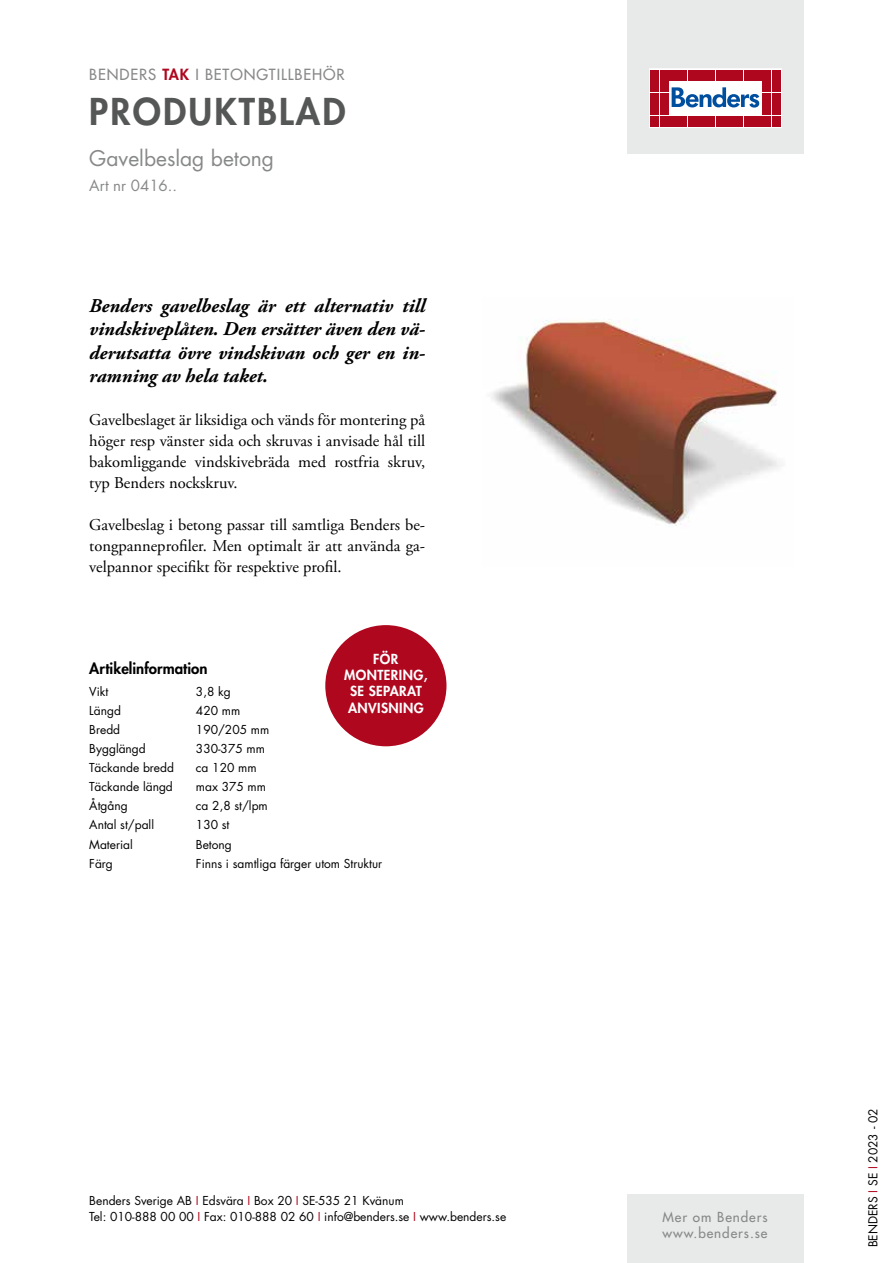
<style>
.page{position:relative;width:893px;height:1263px;background:#fff}
.page>*{position:absolute;margin:0;border:0;box-sizing:border-box;transform-origin:0 0}
.t1{font:800 36px "Futura Std";letter-spacing:.06em;color:#555756}
.t2{font:21px "Futura Std";color:#878988}
.t3{font:italic 700 19.5px/23.4px "Adobe Garamond Pro";color:#000;text-align:justify}
.t4{font:16.5px/21px "Adobe Garamond Pro";color:#000;text-align:justify}
.t5{font:500 15px "Futura Std";letter-spacing:.06em;color:#878988}
.t6{font:800 15px "Futura Std";color:#000}
.t7{font:15px "Futura Std";color:#878988}
.t8{font:800 13.5px/16.2px "Futura Std";letter-spacing:.03em;color:#fff;text-align:center}
.t9{font:500 13.5px/16.2px "Futura Std";letter-spacing:.07em;color:#878988}
.t10{font:12px/16.5px "Futura Std";color:#000}
.s1{font-weight:800;color:#ae071e}
.s2{color:#ae071e}
</style>
<div class="page">
<div style="left:627px;top:0;width:177px;height:153px;background:#e8e9e9"></div>
<svg style="left:649px;top:69px;width:132px;height:59px;background:#eac2c8"></svg>
<div style="left:651px;top:70px;width:8px;height:10px;background:#ae071e"></div>
<div style="left:660px;top:70px;width:8px;height:10px;background:#ae071e"></div>
<div style="left:651px;top:81px;width:8px;height:11px;background:#ae071e"></div>
<div style="left:660px;top:81px;width:8px;height:11px;background:#ae071e"></div>
<div style="left:651px;top:93px;width:8px;height:10px;background:#ae071e"></div>
<div style="left:660px;top:93px;width:8px;height:10px;background:#ae071e"></div>
<div style="left:651px;top:104px;width:8px;height:11px;background:#ae071e"></div>
<div style="left:660px;top:104px;width:8px;height:11px;background:#ae071e"></div>
<div style="left:651px;top:116px;width:8px;height:10px;background:#ae071e"></div>
<div style="left:660px;top:116px;width:8px;height:10px;background:#ae071e"></div>
<div style="left:669px;top:70px;width:8px;height:10px;background:#ae071e"></div>
<div style="left:679px;top:70px;width:8px;height:10px;background:#ae071e"></div>
<div style="left:688px;top:70px;width:8px;height:10px;background:#ae071e"></div>
<div style="left:697px;top:70px;width:9px;height:10px;background:#ae071e"></div>
<div style="left:707px;top:70px;width:8px;height:10px;background:#ae071e"></div>
<div style="left:716px;top:70px;width:8px;height:10px;background:#ae071e"></div>
<div style="left:725px;top:70px;width:9px;height:10px;background:#ae071e"></div>
<div style="left:735px;top:70px;width:8px;height:10px;background:#ae071e"></div>
<div style="left:744px;top:70px;width:8px;height:10px;background:#ae071e"></div>
<div style="left:753px;top:70px;width:9px;height:10px;background:#ae071e"></div>
<div style="left:669px;top:116px;width:8px;height:10px;background:#ae071e"></div>
<div style="left:679px;top:116px;width:8px;height:10px;background:#ae071e"></div>
<div style="left:688px;top:116px;width:8px;height:10px;background:#ae071e"></div>
<div style="left:697px;top:116px;width:9px;height:10px;background:#ae071e"></div>
<div style="left:707px;top:116px;width:8px;height:10px;background:#ae071e"></div>
<div style="left:716px;top:116px;width:8px;height:10px;background:#ae071e"></div>
<div style="left:725px;top:116px;width:9px;height:10px;background:#ae071e"></div>
<div style="left:735px;top:116px;width:8px;height:10px;background:#ae071e"></div>
<div style="left:744px;top:116px;width:8px;height:10px;background:#ae071e"></div>
<div style="left:753px;top:116px;width:9px;height:10px;background:#ae071e"></div>
<div style="left:763px;top:70px;width:8px;height:10px;background:#ae071e"></div>
<div style="left:772px;top:70px;width:8px;height:10px;background:#ae071e"></div>
<div style="left:763px;top:81px;width:8px;height:11px;background:#ae071e"></div>
<div style="left:772px;top:81px;width:8px;height:11px;background:#ae071e"></div>
<div style="left:763px;top:93px;width:8px;height:10px;background:#ae071e"></div>
<div style="left:772px;top:93px;width:8px;height:10px;background:#ae071e"></div>
<div style="left:763px;top:104px;width:8px;height:11px;background:#ae071e"></div>
<div style="left:772px;top:104px;width:8px;height:11px;background:#ae071e"></div>
<div style="left:763px;top:116px;width:8px;height:10px;background:#ae071e"></div>
<div style="left:772px;top:116px;width:8px;height:10px;background:#ae071e"></div>
<svg style="left:672px;top:87px;width:87px;height:21px;background:#8fb1d4"></svg>
<div style="left:627px;top:1195px;width:177px;height:68px;background:#e8e9e9"></div>
<img style="left:491px;top:320px;width:291px;height:206px">
<div style="left:325px;top:625px;width:121px;height:121px;background:#ae071e;border-radius:50%"></div>
<p class="t5" style="left:89px;top:65px;width:257px">BENDERS <span class="s1">TAK</span> I BETONGTILLBEHÖR</p>
<h1 class="t1" style="left:89px;top:89px;width:258px">PRODUKTBLAD</h1>
<h2 class="t2" style="left:89px;top:145px;width:186px">Gavelbeslag betong</h2>
<p class="t7" style="left:89px;top:176px;width:89px">Art nr 0416..</p>
<h3 class="t3" style="left:89px;top:294px;width:337px">Benders gavelbeslag är ett alternativ till vindskiveplåten. Den ersätter även den vä&shy;derutsatta övre vindskivan och ger en in&shy;ramning av hela taket.</h3>
<h3 class="t4" style="left:89px;top:409px;width:337px">Gavelbeslaget är liksidiga och vänds för montering på höger resp vänster sida och skruvas i anvisade hål till bakomliggande vindskivebräda med rostfria skruv, typ Benders nockskruv.</h3>
<h3 class="t4" style="left:89px;top:514px;width:337px">Gavelbeslag i betong passar till samtliga Benders be&shy;tongpanneprofiler. Men optimalt är att använda ga&shy;velpannor specifikt för respektive profil.</h3>
<p class="t8" style="left:344px;top:651px;width:85px">FÖR<br>MONTERING,<br>SE SEPARAT<br>ANVISNING</p>
<p class="t6" style="left:89px;top:659px;width:120px">Artikelinformation</p>
<p class="t10" style="left:89px;top:683px;width:21px">Vikt</p>
<p class="t10" style="left:196px;top:683px;width:36px">3,8 kg</p>
<p class="t10" style="left:89px;top:702px;width:33px">Längd</p>
<p class="t10" style="left:196px;top:702px;width:46px">420 mm</p>
<p class="t10" style="left:89px;top:721px;width:32px">Bredd</p>
<p class="t10" style="left:196px;top:721px;width:75px">190/205 mm</p>
<p class="t10" style="left:89px;top:740px;width:58px">Bygglängd</p>
<p class="t10" style="left:196px;top:740px;width:70px">330-375 mm</p>
<p class="t10" style="left:89px;top:759px;width:86px">Täckande bredd</p>
<p class="t10" style="left:196px;top:759px;width:62px">ca 120 mm</p>
<p class="t10" style="left:89px;top:779px;width:85px">Täckande längd</p>
<p class="t10" style="left:196px;top:779px;width:72px">max 375 mm</p>
<p class="t10" style="left:89px;top:798px;width:40px">Åtgång</p>
<p class="t10" style="left:196px;top:798px;width:73px">ca 2,8 st/lpm</p>
<p class="t10" style="left:89px;top:817px;width:66px">Antal st/pall</p>
<p class="t10" style="left:196px;top:817px;width:35px">130 st</p>
<p class="t10" style="left:89px;top:836px;width:45px">Material</p>
<p class="t10" style="left:196px;top:836px;width:37px">Betong</p>
<p class="t10" style="left:89px;top:855px;width:25px">Färg</p>
<p class="t10" style="left:196px;top:855px;width:188px">Finns i samtliga färger utom Struktur</p>
<p class="t10" style="left:89px;top:1192px;width:418px">Benders Sverige AB <span class="s2">I</span> Edsvära <span class="s2">I</span> Box 20 <span class="s2">I</span> SE-535 21 Kvänum<br>Tel: 010-888 00 00 <span class="s2">I</span> Fax: 010-888 02 60 <span class="s2">I</span> info@benders.se <span class="s2">I</span> www.benders.se</p>
<p class="t9" style="left:662px;top:1209px;width:107px">Mer om Benders www.benders.se</p>
<p class="t10" style="left:865px;top:1247px;width:140px;rotate:-90deg">BENDERS <span class="s2">I</span> SE <span class="s2">I</span> 2023 - 02</p>
</div>
